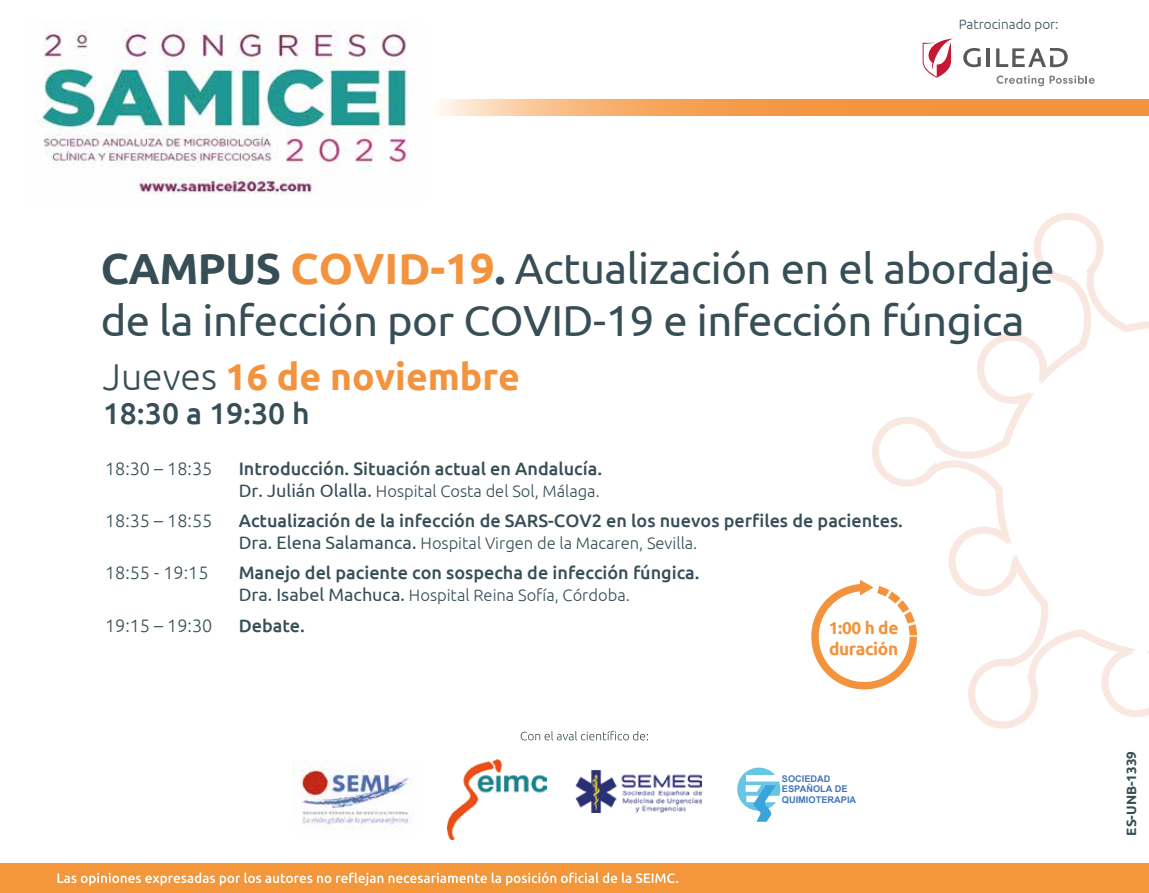
<style>
.page{position:relative;width:1149px;height:893px;background:#fff}
.page>*{position:absolute;margin:0;border:0;box-sizing:border-box;transform-origin:0 0}
.t1{font:43.5px/52.2px "Ubuntu";letter-spacing:-.01em;color:#374e57}
.t2{font:700 37.2px "Ubuntu";color:#f3933d}
.t3{font:500 30px "Ubuntu";color:#374e57}
.t4{font:500 18px "Ubuntu";color:#374e57}
.t5{font:300 18px "Ubuntu";color:#374e57}
.t6{font:700 17.25px/20.7px "Ubuntu";letter-spacing:-.02em;color:#f3933d}
.t7{font:300 16.5px "Ubuntu";color:#374e57}
.t8{font:300 13.5px "Ubuntu";color:#374e57}
.t9{font:700 13.5px "Ubuntu";color:#374e57}
.t10{font:700 9.3px/10.6px "Arial";color:#4377bb}
.s1{font-weight:700}
.s2{font-weight:700;color:#f3933d}
.s3{font-weight:300;color:#374e57}
.s4{font-weight:400;font-size:18px}
</style>
<div class="page">
<img style="left:42px;top:21px;width:366px;height:174px">
<svg style="left:872px;top:212px;width:276px;height:517px"></svg>
<div style="left:0;top:864px;width:1148px;height:29px;background:#f4973a"></div>
<svg style="left:57px;top:872px;width:621px;height:13px"></svg>
<svg style="left:520px;top:731px;width:128px;height:9px"></svg>
<svg style="left:963px;top:48px;width:17px;height:19px"></svg>
<hr style="left:986px;top:48px;width:3px;height:19px;background:#5a585d">
<svg style="left:996px;top:48px;width:71px;height:19px"></svg>
<svg style="left:922px;top:39px;width:30px;height:39px"></svg>
<svg style="left:996px;top:75px;width:47px;height:11px"></svg>
<svg style="left:1049px;top:75px;width:45px;height:9px"></svg>
<svg style="left:440px;top:100px;width:708px;height:15px;background:#f5a55d"></svg>
<svg style="left:811px;top:580px;width:105px;height:109px"></svg>
<img style="left:447px;top:759px;width:99px;height:81px">
<img style="left:293px;top:760px;width:120px;height:69px">
<img style="left:575px;top:771px;width:125px;height:41px">
<div style="left:737px;top:768px;width:43px;height:43px;background:#68c6e4;border-radius:50%"></div>
<svg style="left:745px;top:775px;width:34px;height:47px"></svg>
<p class="t8" style="left:958px;top:16px;width:101px">Patrocinado por:</p>
<h1 class="t1" style="left:101px;top:241px;width:955px"><span class="s1">CAMPUS</span> <span class="s2">COVID-19</span><span class="s1">.</span> Actualización en el abordaje de la infección por COVID-19 e infección fúngica</h1>
<h2 class="t2" style="left:103px;top:354px;width:418px"><span class="s3">Jueves</span> 16 de noviembre</h2>
<h3 class="t3" style="left:103px;top:394px;width:208px">18:30 a 19:30 h</h3>
<p class="t5" style="left:105px;top:458px;width:109px">18:30 – 18:35</p>
<p class="t4" style="left:238px;top:457px;width:365px">Introducción. Situación actual en Andalucía.</p>
<p class="t7" style="left:238px;top:481px;width:362px"><span class="s4">Dr. Julián Olalla.</span> Hospital Costa del Sol, Málaga.</p>
<p class="t5" style="left:105px;top:510px;width:109px">18:35 – 18:55</p>
<p class="t4" style="left:238px;top:509px;width:665px">Actualización de la infección de SARS-COV2 en los nuevos perfiles de pacientes.</p>
<p class="t7" style="left:238px;top:533px;width:460px"><span class="s4">Dra. Elena Salamanca.</span> Hospital Virgen de la Macaren, Sevilla.</p>
<p class="t5" style="left:105px;top:562px;width:105px">18:55 - 19:15</p>
<p class="t4" style="left:238px;top:561px;width:462px">Manejo del paciente con sospecha de infección fúngica.</p>
<p class="t7" style="left:238px;top:585px;width:392px"><span class="s4">Dra. Isabel Machuca.</span> Hospital Reina Sofía, Córdoba.</p>
<p class="t5" style="left:105px;top:614px;width:109px">19:15 – 19:30</p>
<p class="t4" style="left:238px;top:614px;width:68px">Debate.</p>
<p class="t6" style="left:828px;top:617px;width:71px">1:00 h de duración</p>
<p class="t10" style="left:781px;top:773px;width:76px">SOCIEDAD<br>ESPAÑOLA DE<br>QUIMIOTERAPIA</p>
<p class="t9" style="left:1122px;top:836px;width:86px;rotate:-90deg">ES-UNB-1339</p>
</div>
